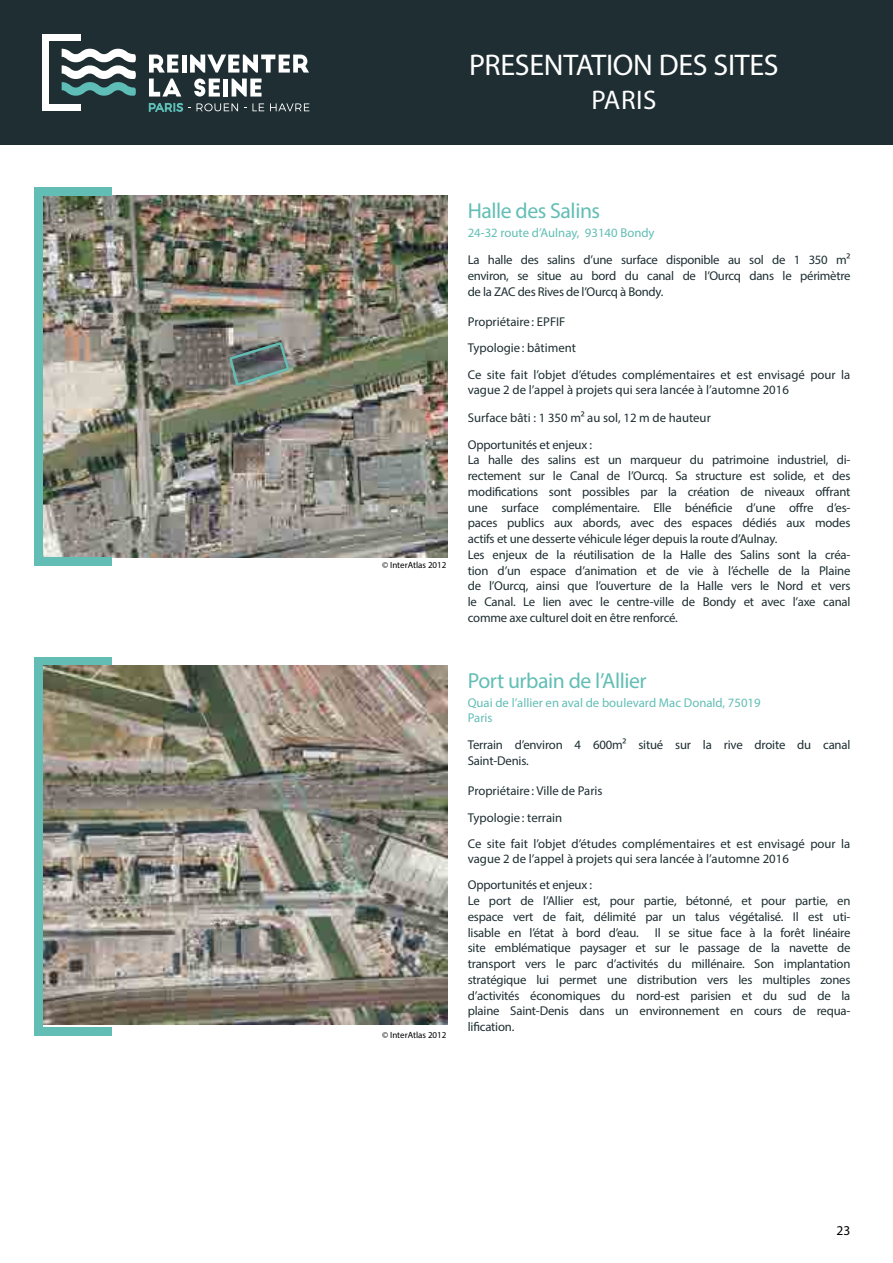
<style>
.page{position:relative;width:893px;height:1263px;background:#fff}
.page>*{position:absolute;margin:0;border:0;box-sizing:border-box;transform-origin:0 0}
.t1{font:30px "Myriad Pro";letter-spacing:-.01em;color:#fff}
.t2{font:27px "Myriad Pro";letter-spacing:.02em;color:#fff}
.t3{font:21.75px "Myriad Pro";letter-spacing:-.02em;color:#62beb5}
.t4{font:13.5px "Myriad Pro";color:#000}
.t5{font:12.75px/15.8px "Myriad Pro";letter-spacing:-.015em;color:#1e2e32}
.t6{font:12.75px/15px "Myriad Pro";color:#62beb5}
.t7{font:9px "Myriad Pro";color:#000}
</style>
<div class="page">
<div style="left:0;top:0;width:893px;height:145px;background:#1e2e32"></div>
<svg style="left:62px;top:49px;width:74px;height:47px"></svg>
<svg style="left:149px;top:55px;width:29px;height:18px"></svg>
<svg style="left:190px;top:55px;width:119px;height:18px"></svg>
<hr style="left:182px;top:55px;width:4px;height:18px;background:#fff">
<div style="left:43px;top:34px;width:38px;height:7px;background:#fff"></div>
<div style="left:43px;top:104px;width:38px;height:7px;background:#fff"></div>
<div style="left:43px;top:36px;width:6px;height:71px;background:#fff"></div>
<svg style="left:148px;top:79px;width:116px;height:33px"></svg>
<svg style="left:270px;top:103px;width:39px;height:8px"></svg>
<img style="left:44px;top:196px;width:404px;height:361px">
<div style="left:34px;top:187px;width:78px;height:9px;background:#62beb5"></div>
<div style="left:34px;top:557px;width:78px;height:9px;background:#62beb5"></div>
<div style="left:34px;top:193px;width:9px;height:373px;background:#62beb5"></div>
<div style="left:34px;top:657px;width:78px;height:8px;background:#62beb5"></div>
<div style="left:34px;top:1027px;width:78px;height:8px;background:#62beb5"></div>
<div style="left:34px;top:663px;width:9px;height:372px;background:#62beb5"></div>
<svg style="left:228px;top:340px;width:63px;height:48px;background:#74807a"></svg>
<img style="left:44px;top:665px;width:404px;height:360px">
<h1 class="t1" style="left:469px;top:46px;width:311px">PRESENTATION DES SITES</h1>
<h2 class="t2" style="left:591px;top:84px;width:67px">PARIS</h2>
<p class="t7" style="left:382px;top:559px;width:66px">© InterAtlas 2012</p>
<p class="t7" style="left:382px;top:1029px;width:66px">© InterAtlas 2012</p>
<h3 class="t3" style="left:468px;top:197px;width:134px">Halle des Salins</h3>
<p class="t6" style="left:468px;top:225px;width:188px">24-32 route d’Aulnay, 93140 Bondy</p>
<p class="t5" style="left:468px;top:252px;width:384px;text-align:justify">La halle des salins d’une surface disponible au sol de 1 350 m² environ, se situe au bord du canal de l’Ourcq dans le périmètre de la ZAC des Rives de l’Ourcq à Bondy.</p>
<p class="t5" style="left:468px;top:309px;width:384px;line-height:26.1px">Propriétaire: EPFIF<br>Typologie: bâtiment<br>Ce site fait l’objet d’études complémentaires et est envisagé pour la</p>
<p class="t5" style="left:468px;top:381px;width:323px">vague 2 de l’appel à projets qui sera lancée à l’automne 2016</p>
<p class="t5" style="left:468px;top:404px;width:245px;line-height:26.8px">Surface bâti : 1 350 m² au sol, 12 m de hauteur<br>Opportunités et enjeux :</p>
<p class="t5" style="left:468px;top:452px;width:384px">La halle des salins est un marqueur du patrimoine industriel, di&shy;rectement sur le Canal de l’Ourcq. Sa structure est solide, et des modifications sont possibles par la création de niveaux offrant une surface complémentaire. Elle bénéficie d’une offre d’es&shy;paces publics aux abords, avec des espaces dédiés aux modes actifs et une desserte véhicule léger depuis la route d’Aulnay.<br>Les enjeux de la réutilisation de la Halle des Salins sont la créa&shy;tion d’un espace d’animation et de vie à l’échelle de la Plaine de l’Ourcq, ainsi que l’ouverture de la Halle vers le Nord et vers le Canal. Le lien avec le centre-ville de Bondy et avec l’axe canal comme axe culturel doit en être renforcé.</p>
<h3 class="t3" style="left:468px;top:667px;width:180px">Port urbain de l’Allier</h3>
<p class="t6" style="left:468px;top:695px;width:294px">Quai de l’allier en aval de boulevard Mac Donald, 75019<br>Paris</p>
<p class="t5" style="left:468px;top:737px;width:384px">Terrain d’environ 4 600m² situé sur la rive droite du canal<br>Saint-Denis.</p>
<p class="t5" style="left:468px;top:778px;width:384px;line-height:26.1px">Propriétaire: Ville de Paris<br>Typologie: terrain<br>Ce site fait l’objet d’études complémentaires et est envisagé pour la</p>
<p class="t5" style="left:468px;top:845px;width:323px;line-height:26.8px">vague 2 de l’appel à projets qui sera lancée à l’automne 2016<br>Opportunités et enjeux :</p>
<p class="t5" style="left:468px;top:893px;width:384px;text-align:justify">Le port de l’Allier est, pour partie, bétonné, et pour partie, en espace vert de fait, délimité par un talus végétalisé. Il est uti&shy;lisable en l’état à bord d’eau. Il se situe face à la forêt linéaire site emblématique paysager et sur le passage de la navette de transport vers le parc d’activités du millénaire. Son implantation stratégique lui permet une distribution vers les multiples zones d’activités économiques du nord-est parisien et du sud de la plaine Saint-Denis dans un environnement en cours de requa&shy;lification.</p>
<p class="t4" style="left:837px;top:1222px;width:15px">23</p>
</div>
